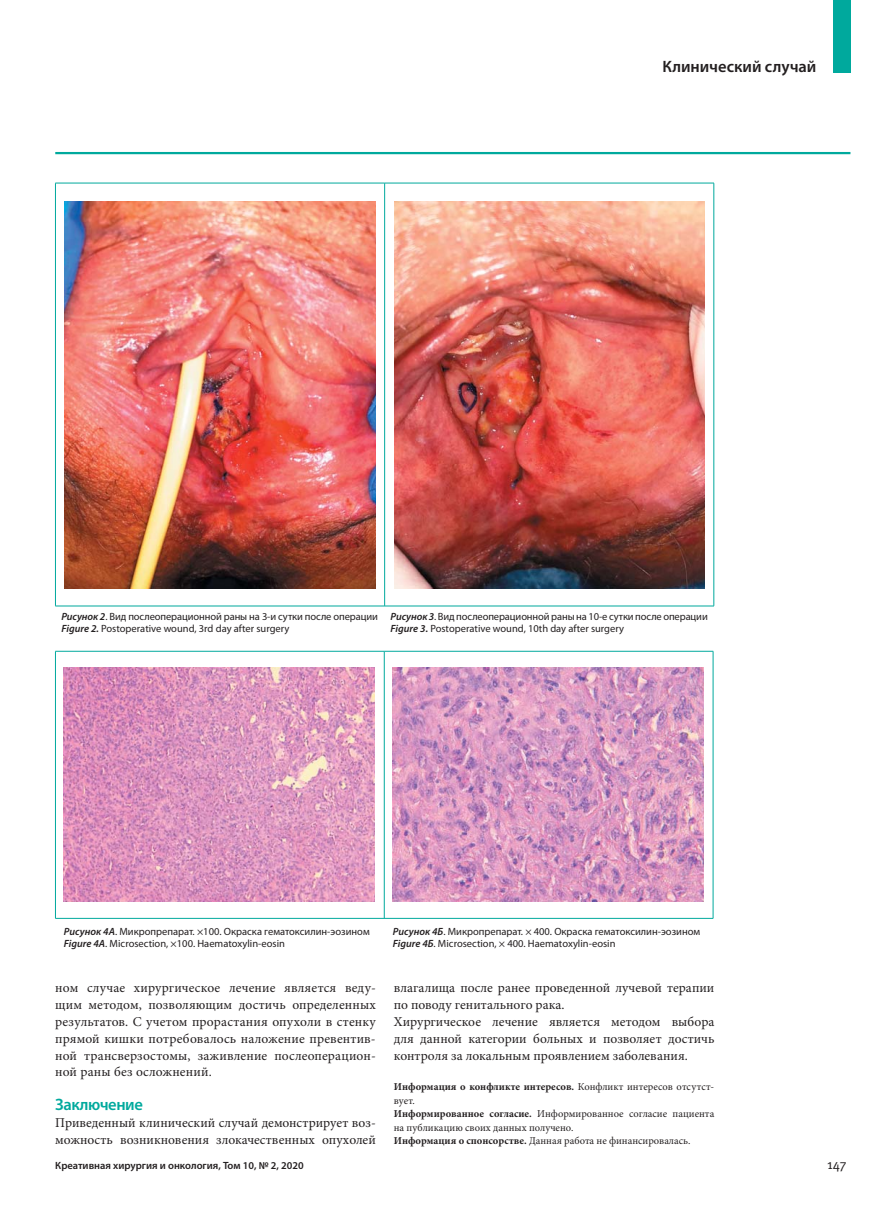
<style>
.page{position:relative;width:893px;height:1212px;background:#fff}
.page>*{position:absolute;margin:0;border:0;box-sizing:border-box;transform-origin:0 0}
.t1{font:600 16.5px "Myriad Pro";color:#231f20}
.t2{font:600 16.5px "Myriad Pro";letter-spacing:-.025em;color:#00a99d}
.t3{font:13.5px/16.8px "Minion Pro";color:#231f20}
.t4{font:13.5px "Meta Normal C";color:#231f20}
.t5{font:10.5px/12.6px "Myriad Pro";color:#231f20}
.t6{font:10.5px/13.4px "Minion Pro";color:#231f20}
.t7{font:600 10.5px "Myriad Pro";color:#231f20}
.s1{font-weight:600;font-style:italic}
.s2{font-weight:700}
</style>
<div class="page">
<div style="left:833px;top:0;width:17px;height:72px;background:#00a99d"></div>
<hr style="left:55px;top:152px;width:795px;height:2px;background:#00a99d">
<hr style="left:55px;top:183px;width:330px;height:1px;background:#00a99d">
<hr style="left:55px;top:183px;width:1px;height:423px;background:#00a99d">
<hr style="left:385px;top:183px;width:329px;height:1px;background:#00a99d">
<hr style="left:384px;top:183px;width:1px;height:423px;background:#00a99d">
<hr style="left:714px;top:183px;width:1px;height:423px;background:#00a99d">
<hr style="left:55px;top:606px;width:659px;height:1px;background:#00a99d">
<img style="left:65px;top:201px;width:310px;height:387px">
<img style="left:394px;top:201px;width:310px;height:387px">
<hr style="left:55px;top:651px;width:329px;height:1px;background:#00a99d">
<hr style="left:55px;top:651px;width:1px;height:267px;background:#00a99d">
<hr style="left:384px;top:651px;width:329px;height:1px;background:#00a99d">
<hr style="left:384px;top:651px;width:1px;height:267px;background:#00a99d">
<hr style="left:713px;top:651px;width:1px;height:267px;background:#00a99d">
<hr style="left:55px;top:918px;width:658px;height:1px;background:#00a99d">
<img style="left:64px;top:668px;width:310px;height:234px">
<img style="left:393px;top:668px;width:310px;height:234px">
<p class="t1" style="left:662px;top:61px;width:155px">Клинический случай</p>
<p class="t5" style="left:61px;top:611px;width:318px"><span class="s1">Рисунок 2</span>. Вид послеоперационной раны на 3-и сутки после операции<br><span class="s1">Figure 2.</span> Postoperative wound, 3rd day after surgery</p>
<p class="t5" style="left:391px;top:611px;width:319px"><span class="s1">Рисунок 3</span>. Вид послеоперационной раны на 10-е сутки после операции<br><span class="s1">Figure 3.</span> Postoperative wound, 10th day after surgery</p>
<p class="t5" style="left:64px;top:926px;width:307px"><span class="s1">Рисунок 4А</span>. Микропрепарат. ×100. Окраска гематоксилин-эозином<br><span class="s1">Figure 4A</span>. Microsection, ×100. Haematoxylin-eosin</p>
<p class="t5" style="left:393px;top:926px;width:309px"><span class="s1">Рисунок 4Б</span>. Микропрепарат. × 400. Окраска гематоксилин-эозином<br><span class="s1">Figure 4Б</span>. Microsection, × 400. Haematoxylin-eosin</p>
<p class="t3" style="left:55px;top:980px;width:322px;text-align:justify">ном случае хирургическое лечение является веду&shy;щим методом, позволяющим достичь определенных результатов. С учетом прорастания опухоли в стенку прямой кишки потребовалось наложение превентив&shy;ной трансверзостомы, заживление послеоперацион&shy;ной раны без осложнений.</p>
<p class="t2" style="left:55px;top:1098px;width:89px">Заключение</p>
<p class="t3" style="left:55px;top:1115px;width:322px">Приведенный клинический случай демонстрирует воз&shy;можность возникновения злокачественных опухолей</p>
<p class="t3" style="left:394px;top:980px;width:322px">влагалища после ранее проведенной лучевой терапии по поводу генитального рака.<br>Хирургическое лечение является методом выбора для данной категории больных и позволяет достичь контроля за локальным проявлением заболевания.</p>
<p class="t6" style="left:394px;top:1081px;width:322px"><span class="s2">Информация о конфликте интересов.</span> Конфликт интересов отсутст&shy;вует.<br><span class="s2">Информированное согласие.</span> Информированное согласие пациента на публикацию своих данных получено.<br><span class="s2">Инфoрмaция o спoнсoрстве.</span> Дaннaя рaбoтa не финaнсирoвaлaсь.</p>
<p class="t7" style="left:55px;top:1161px;width:250px">Креативная хирургия и онкология, Том 10, № 2, 2020</p>
<p class="t4" style="left:827px;top:1159px;width:21px">147</p>
</div>
